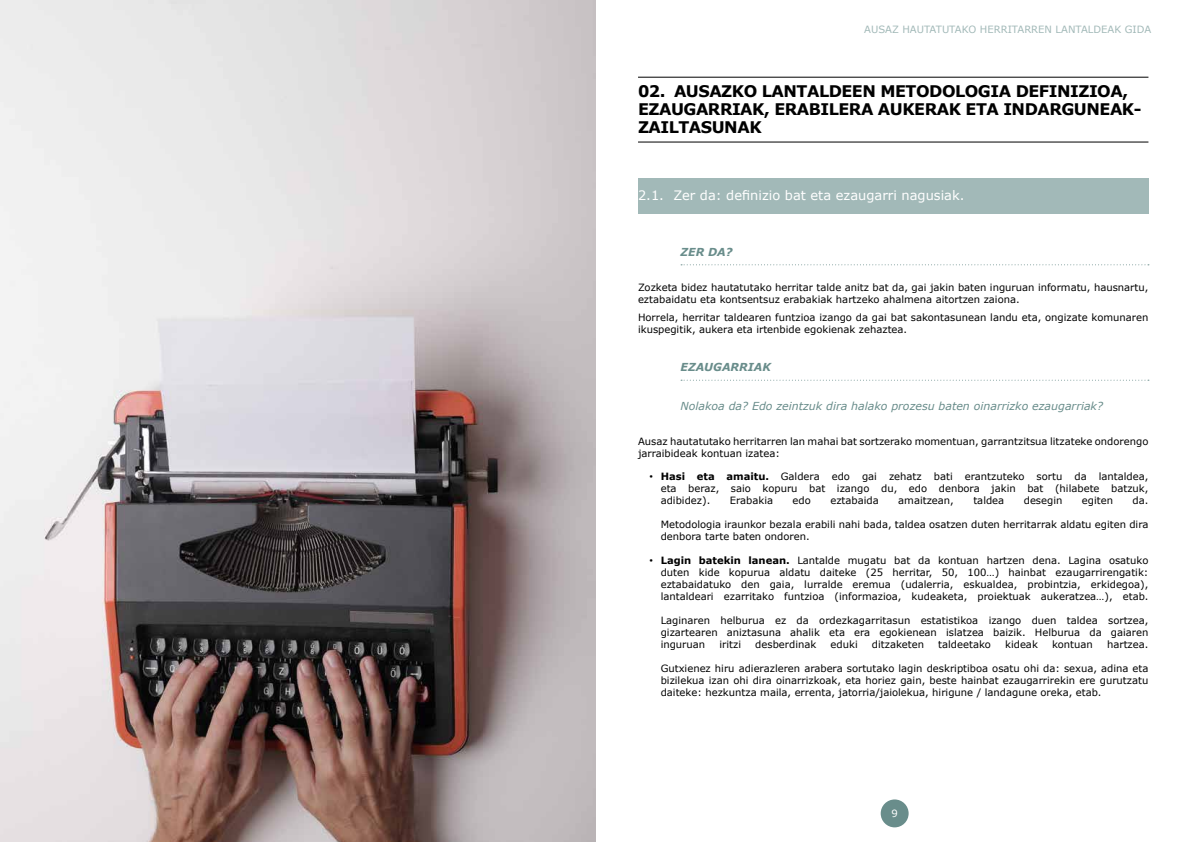
<style>
.page{position:relative;width:1191px;height:842px;background:#fff}
.page>*{position:absolute;margin:0;border:0;box-sizing:border-box;transform-origin:0 0}
.t1{font:700 16px/18px "Verdana";letter-spacing:-.03em;color:#000}
.t2{font:13px "Verdana";color:#fff}
.t3{font:italic 11px "Verdana";color:#698d8b}
.t4{font:italic 700 11px "Verdana";color:#698d8b}
.t5{font:10px/12px "Verdana";color:#000}
.t6{font:10px "Verdana";color:#a2b9b8}
.t7{font:10px "Verdana";color:#fff}
.s1{font-family:"Arial"}
.s2{font-weight:700}
</style>
<div class="page">
<div style="left:880px;top:799px;width:28px;height:28px;background:#698d8b;border-radius:50%"></div>
<hr style="left:638px;top:77px;width:510px;height:1px;background:#000">
<hr style="left:638px;top:142px;width:510px;height:1px;background:#000">
<div style="left:638px;top:179px;width:510px;height:35px;background:#a2b9b8"></div>
<svg style="left:681px;top:264px;width:468px;height:1px"></svg>
<svg style="left:681px;top:380px;width:468px;height:1px"></svg>
<img style="left:0;top:0;width:595px;height:842px">
<p class="t6" style="left:864px;top:23px;width:288px">AUSAZ HAUTATUTAKO HERRITARREN LANTALDEAK GIDA</p>
<h1 class="t1" style="left:638px;top:82px;width:505px">02. AUSAZKO LANTALDEEN METODOLOGIA DEFINIZIOA,<br>EZAUGARRIAK, ERABILERA AUKERAK ETA INDARGUNEAK-<br>ZAILTASUNAK</h1>
<h2 class="t2" style="left:638px;top:186px;width:328px">2.1. Zer da: definizio bat eta ezaugarri nagusiak.</h2>
<p class="t4" style="left:680px;top:244px;width:53px">ZER DA?</p>
<p class="t5" style="left:638px;top:281px;width:512px">Zozketa bidez hautatutako herritar talde anitz bat da, gai jakin baten inguruan informatu, hausnartu, eztabaidatu eta kontsentsuz erabakiak hartzeko ahalmena aitortzen zaiona.</p>
<p class="t5" style="left:638px;top:311px;width:512px">Horrela, herritar taldearen funtzioa izango da gai bat sakontasunean landu eta, ongizate komunaren ikuspegitik, aukera eta irtenbide egokienak zehaztea.</p>
<p class="t4" style="left:680px;top:359px;width:92px">EZAUGARRIAK</p>
<p class="t3" style="left:680px;top:398px;width:424px">Nolakoa da? Edo zeintzuk dira halako prozesu baten oinarrizko ezaugarriak?</p>
<p class="t5" style="left:638px;top:435px;width:512px">Ausaz hautatutako herritarren lan mahai bat sortzerako momentuan, garrantzitsua litzateke ondorengo jarraibideak kontuan izatea:</p>
<p class="t5" style="left:660px;top:470px;width:489px;text-align:justify;text-indent:-11px"><span class="s1">•</span> <span class="s2">Hasi eta amaitu.</span> Galdera edo gai zehatz bati erantzuteko sortu da lantaldea, eta beraz, saio kopuru bat izango du, edo denbora jakin bat (hilabete batzuk, adibidez).</p>
<p class="t5" style="left:730px;top:494px;width:45px">Erabakia</p>
<p class="t5" style="left:792px;top:494px;width:20px">edo</p>
<p class="t5" style="left:830px;top:494px;width:50px">eztabaida</p>
<p class="t5" style="left:898px;top:494px;width:57px">amaitzean,</p>
<p class="t5" style="left:973px;top:494px;width:32px">taldea</p>
<p class="t5" style="left:1023px;top:494px;width:40px">desegin</p>
<p class="t5" style="left:1082px;top:494px;width:33px">egiten</p>
<p class="t5" style="left:1132px;top:494px;width:17px">da.</p>
<p class="t5" style="left:660px;top:518px;width:489px">Metodologia iraunkor bezala erabili nahi bada, taldea osatzen duten herritarrak aldatu egiten dira denbora tarte baten ondoren.</p>
<p class="t5" style="left:660px;top:554px;width:489px;text-align:justify;text-indent:-11px"><span class="s1">•</span> <span class="s2">Lagin batekin lanean.</span> Lantalde mugatu bat da kontuan hartzen dena. Lagina osatuko duten kide kopurua aldatu daiteke (25 herritar, 50, 100…) hainbat ezaugarrirengatik: eztabaidatuko den gaia, lurralde eremua (udalerria, eskualdea, probintzia, erkidegoa), lantaldeari ezarritako funtzioa (informazioa, kudeaketa, proiektuak aukeratzea…), etab.</p>
<p class="t5" style="left:660px;top:614px;width:489px;text-align:justify">Laginaren helburua ez da ordezkagarritasun estatistikoa izango duen taldea sortzea, gizartearen aniztasuna ahalik eta era egokienean islatzea baizik. Helburua da gaiaren inguruan</p>
<p class="t5" style="left:719px;top:638px;width:23px">iritzi</p>
<p class="t5" style="left:755px;top:638px;width:63px">desberdinak</p>
<p class="t5" style="left:830px;top:638px;width:29px">eduki</p>
<p class="t5" style="left:872px;top:638px;width:54px">ditzaketen</p>
<p class="t5" style="left:938px;top:638px;width:54px">taldeetako</p>
<p class="t5" style="left:1005px;top:638px;width:34px">kideak</p>
<p class="t5" style="left:1052px;top:638px;width:42px">kontuan</p>
<p class="t5" style="left:1107px;top:638px;width:43px">hartzea.</p>
<p class="t5" style="left:660px;top:662px;width:489px;text-align:justify">Gutxienez hiru adierazleren arabera sortutako lagin deskriptiboa osatu ohi da: sexua, adina eta bizilekua izan ohi dira oinarrizkoak, eta horiez gain, beste hainbat ezaugarrirekin ere gurutzatu daiteke: hezkuntza maila, errenta, jatorria/jaiolekua, hirigune / landagune oreka, etab.</p>
<p class="t7" style="left:891px;top:807px;width:8px">9</p>
</div>
